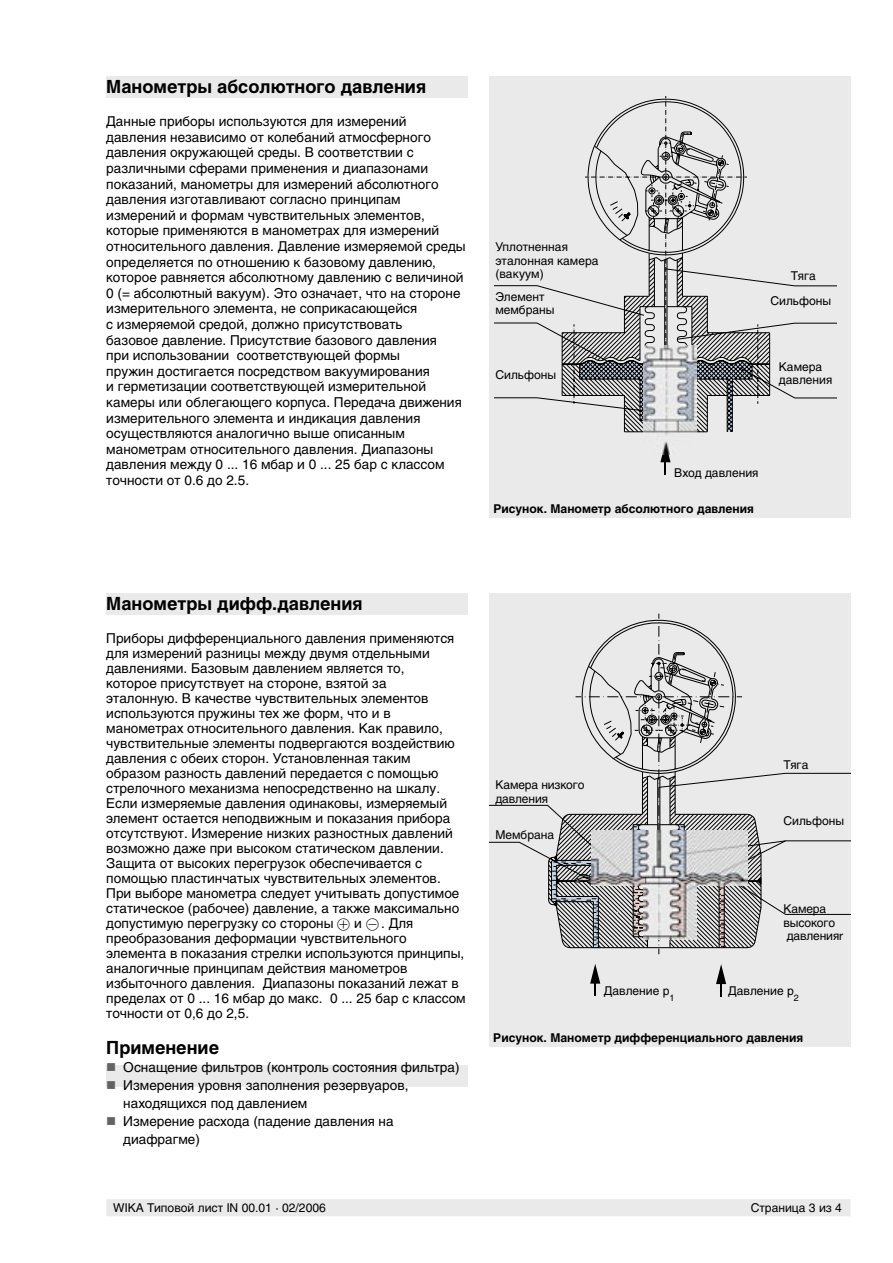
<style>
.page{position:relative;width:893px;height:1263px;background:#fff}
.page>*{position:absolute;margin:0;border:0;box-sizing:border-box;transform-origin:0 0}
.t1{font:700 18px "Helios";color:#000}
.t2{font:13.5px/15px "Helios";color:#000}
.t3{font:12px/13.5px "Helios";color:#000}
.t4{font:700 12px "Helios";color:#000}
.t5{font:9px "Helios";color:#000}
.s1{font-family:"Wika"}
.s2{color:#636363}
.s3{font-family:"Helvetica Neue"}
</style>
<div class="page">
<div style="left:106px;top:1199px;width:744px;height:17px;background:#eaeaea"></div>
<div style="left:489px;top:76px;width:361px;height:442px;background:#eaeaea"></div>
<div style="left:489px;top:594px;width:361px;height:453px;background:#eaeaea"></div>
<div style="left:106px;top:1065px;width:362px;height:22px;background:#eaeaea"></div>
<div style="left:106px;top:593px;width:362px;height:21px;background:#eaeaea"></div>
<svg style="left:495px;top:282px;width:341px;height:120px"></svg>
<svg style="left:593px;top:98px;width:146px;height:50px"></svg>
<svg style="left:561px;top:148px;width:209px;height:285px"></svg>
<svg style="left:489px;top:773px;width:361px;height:142px"></svg>
<svg style="left:762px;top:824px;width:24px;height:91px"></svg>
<svg style="left:587px;top:619px;width:144px;height:49px"></svg>
<svg style="left:547px;top:668px;width:215px;height:287px"></svg>
<svg style="left:716px;top:964px;width:10px;height:32px"></svg>
<svg style="left:590px;top:964px;width:10px;height:32px"></svg>
<svg style="left:660px;top:454px;width:11px;height:21px"></svg>
<div style="left:106px;top:76px;width:362px;height:22px;background:#eaeaea"></div>
<img style="left:643px;top:830px;width:53px;height:110px">
<img style="left:592px;top:830px;width:52px;height:56px">
<img style="left:695px;top:830px;width:53px;height:56px">
<img style="left:643px;top:346px;width:53px;height:108px">
<h1 class="t1" style="left:106px;top:76px;width:321px">Манометры абсолютного давления</h1>
<p class="t2" style="left:106px;top:113px;width:361px;line-height:15.6px">Данные приборы используются для измерений давления независимо от колебаний атмосферного давления окружающей среды. В соответствии с различными сферами применения и диапазонами показаний, манометры для измерений абсолютного давления изготавливают согласно принципам измерений и формам чувствительных элементов, которые применяются в манометрах для измерений относительного давления. Давление измеряемой среды определяется по отношению к базовому давлению, которое равняется абсолютному давлению с величиной 0 (= абсолютный вакуум). Это означает, что на стороне измерительного элемента, не соприкасающейся<br>с измеряемой средой, должно присутствовать<br>базовое давление. Присутствие базового давления<br>при использовании соответствующей формы<br>пружин достигается посредством вакуумирования<br>и герметизации соответствующей измерительной камеры или облегающего корпуса. Передача движения измерительного элемента и индикация давления осуществляются аналогично выше описанным манометрам относительного давления. Диапазоны давления между 0 ... 16 мбар и 0 ... 25 бар с классом точности от 0.6 до 2.5.</p>
<p class="t3" style="left:495px;top:240px;width:105px">Уплотненная эталонная камера (вакуум)</p>
<p class="t3" style="left:495px;top:289px;width:61px">Элемент мембраны</p>
<p class="t3" style="left:495px;top:368px;width:62px">Сильфоны</p>
<p class="t3" style="left:791px;top:269px;width:26px">Тяга</p>
<p class="t3" style="left:770px;top:294px;width:62px">Сильфоны</p>
<p class="t3" style="left:779px;top:360px;width:55px">Камера давления</p>
<p class="t3" style="left:674px;top:466px;width:86px">Вход давления</p>
<p class="t4" style="left:493px;top:502px;width:262px">Рисунок. Манометр абсолютного давления</p>
<h1 class="t1" style="left:106px;top:593px;width:258px">Манометры дифф.давления</h1>
<p class="t2" style="left:106px;top:630px;width:361px">Приборы дифференциального давления применяются для измерений разницы между двумя отдельными давлениями. Базовым давлением является то,<br>которое присутствует на стороне, взятой за<br>эталонную. В качестве чувствительных элементов используются пружины тех же форм, что и в манометрах относительного давления. Как правило, чувствительные элементы подвергаются воздействию давления с обеих сторон. Установленная таким образом разность давлений передается с помощью стрелочного механизма непосредственно на шкалу.<br>Если измеряемые давления одинаковы, измеряемый элемент остается неподвижным и показания прибора отсутствуют. Измерение низких разностных давлений возможно даже при высоком статическом давлении.<br>Защита от высоких перегрузок обеспечивается с помощью пластинчатых чувствительных элементов.<br>При выборе манометра следует учитывать допустимое статическое (рабочее) давление, а также максимально допустимую перегрузку со стороны <span class="s1">j</span> и <span class="s1">i</span>. Для преобразования деформации чувствительного элемента в показания стрелки используются принципы, аналогичные принципам действия манометров избыточного давления. Диапазоны показаний лежат в пределах от 0 ... 16 мбар до макс. 0 ... 25 бар с классом точности от 0,6 до 2,5.</p>
<h1 class="t1" style="left:106px;top:1037px;width:114px">Применение</h1>
<p class="t2" style="left:106px;top:1059px;width:355px"><span class="s2">■</span> Оснащение фильтров (контроль состояния фильтра)</p>
<p class="t2" style="left:123px;top:1076px;width:287px;line-height:18px;text-indent:-17px"><span class="s2">■</span> Измерения уровня заполнения резервуаров, находящихся под давлением</p>
<p class="t2" style="left:123px;top:1112px;width:272px;line-height:18px;text-indent:-17px"><span class="s2">■</span> Измерение расхода (падение давления на диафрагме)</p>
<p class="t3" style="left:495px;top:778px;width:91px">Камера низкого давления</p>
<p class="t3" style="left:495px;top:827px;width:60px">Мембрана</p>
<p class="t3" style="left:783px;top:758px;width:26px">Тяга</p>
<p class="t3" style="left:783px;top:814px;width:62px">Сильфоны</p>
<p class="t3" style="left:783px;top:902px;width:61px">Камера высокого давления<span class="s3">r</span></p>
<p class="t3" style="left:604px;top:983px;width:67px">Давление p</p>
<p class="t3" style="left:728px;top:983px;width:67px">Давление p</p>
<p class="t5" style="left:669px;top:992px;width:7px">1</p>
<p class="t4" style="left:493px;top:1031px;width:312px">Рисунок. Манометр дифференциального давления</p>
<p class="t5" style="left:794px;top:992px;width:7px">2</p>
<p class="t3" style="left:113px;top:1201px;width:214px">WIKA Типовой лист IN 00.01 · 02/2006</p>
<p class="t3" style="left:751px;top:1201px;width:93px">Страница 3 из 4</p>
</div>
